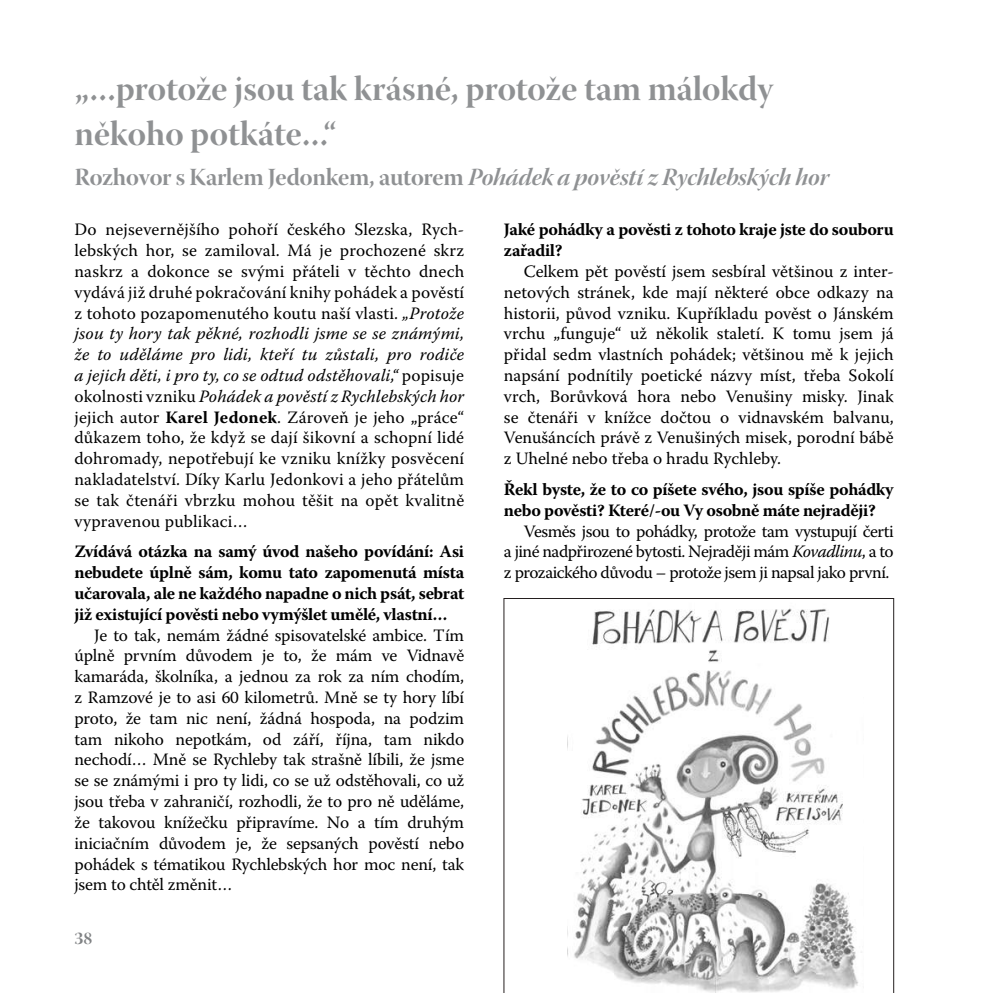
<style>
.page{position:relative;width:993px;height:993px;background:#fff}
.page>*{position:absolute;margin:0;border:0;box-sizing:border-box;transform-origin:0 0}
.t1{font:35px/45px "Warnock Pro Bold Disp";color:#8f9193}
.t2{font:24.5px "Warnock Pro Bold Disp";letter-spacing:-.01em;color:#8f9193}
.t3{font:17.5px "Warnock Pro Bold Disp";color:#808284}
.t4{font:17.32px/20.8px "Warnock Pro";letter-spacing:-.005em;color:#000;text-align:justify}
.t5{font:700 17.32px/20.8px "Warnock Pro";letter-spacing:-.02em;color:#000}
.s1{font-family:"Warnock Pro Bold It Disp"}
.s2{font-style:italic}
.s3{font-weight:700}
</style>
<div class="page">
<svg style="left:503px;top:598px;width:390px;height:394px"></svg>
<h1 class="t1" style="left:74px;top:66px;width:700px">„…protože jsou tak krásné, protože tam málokdy někoho potkáte…“</h1>
<h2 class="t2" style="left:74px;top:162px;width:755px">Rozhovor s Karlem Jedonkem, autorem <span class="s1">Pohádek a pověstí z Rychlebských hor</span></h2>
<p class="t4" style="left:74px;top:219px;width:391px">Do nejsevernějšího pohoří českého Slezska, Rych&shy;lebských hor, se zamiloval. Má je prochozené skrz naskrz a dokonce se svými přáteli v těchto dnech vydává již druhé pokračování knihy pohádek a pověstí z tohoto pozapomenutého koutu naší vlasti. <span class="s2">„Protože jsou ty hory tak pěkné, rozhodli jsme se se známými, že to uděláme pro lidi, kteří tu zůstali, pro rodiče a jejich děti, i pro ty, co se odtud odstěhovali,“</span> popisuje okolnosti vzniku <span class="s2">Pohádek a pověstí z Rychlebských hor </span>jejich autor <span class="s3">Karel Jedonek</span>. Zároveň je jeho „práce“ důkazem toho, že když se dají šikovní a schopní lidé dohromady, nepotřebují ke vzniku knížky posvěcení nakladatelství. Díky Karlu Jedonkovi a jeho přátelům se tak čtenáři vbrzku mohou těšit na opět kvalitně vypravenou publikaci…</p>
<p class="t5" style="left:74px;top:541px;width:391px;text-align:justify">Zvídává otázka na samý úvod našeho povídání: Asi nebudete úplně sám, komu tato zapomenutá místa učarovala, ale ne každého napadne o nich psát, sebrat již existující pověsti nebo vymýšlet umělé, vlastní…</p>
<p class="t4" style="left:74px;top:624px;width:391px;text-indent:20px">Je to tak, nemám žádné spisovatelské ambice. Tím úplně prvním důvodem je to, že mám ve Vidnavě kamaráda, školníka, a jednou za rok za ním chodím, z Ramzové je to asi 60 kilometrů. Mně se ty hory líbí proto, že tam nic není, žádná hospoda, na podzim tam nikoho nepotkám, od září, října, tam nikdo nechodí… Mně se Rychleby tak strašně líbili, že jsme se se známými i pro ty lidi, co se už odstěhovali, co už jsou třeba v zahraničí, rozhodli, že to pro ně uděláme, že takovou knížečku připravíme. No a tím druhým iniciačním důvodem je, že sepsaných pověstí nebo pohádek s tématikou Rychlebských hor moc není, tak jsem to chtěl změnit…</p>
<p class="t5" style="left:503px;top:219px;width:391px">Jaké pohádky a pověsti z tohoto kraje jste do souboru zařadil?</p>
<p class="t4" style="left:504px;top:260px;width:391px;text-indent:20px">Celkem pět pověstí jsem sesbíral většinou z inter&shy;netových stránek, kde mají některé obce odkazy na historii, původ vzniku. Kupříkladu pověst o Jánském vrchu „funguje“ už několik staletí. K tomu jsem já přidal sedm vlastních pohádek; většinou mě k jejich napsání podnítily poetické názvy míst, třeba Sokolí vrch, Borůvková hora nebo Venušiny misky. Jinak se čtenáři v knížce dočtou o vidnavském balvanu, Venušáncích právě z Venušiných misek, porodní bábě z Uhelné nebo třeba o hradu Rychleby.</p>
<p class="t5" style="left:504px;top:478px;width:391px">Řekl byste, že to co píšete svého, jsou spíše pohádky nebo pověsti? Které/-ou Vy osobně máte nejraději?</p>
<p class="t4" style="left:504px;top:520px;width:391px;text-indent:20px">Vesměs jsou to pohádky, protože tam vystupují čerti a jiné nadpřirozené bytosti. Nejraději mám <span class="s2">Kovadlinu</span>, a to z prozaického důvodu – protože jsem ji napsal jako první.</p>
<p class="t3" style="left:74px;top:927px;width:19px">38</p>
</div>
